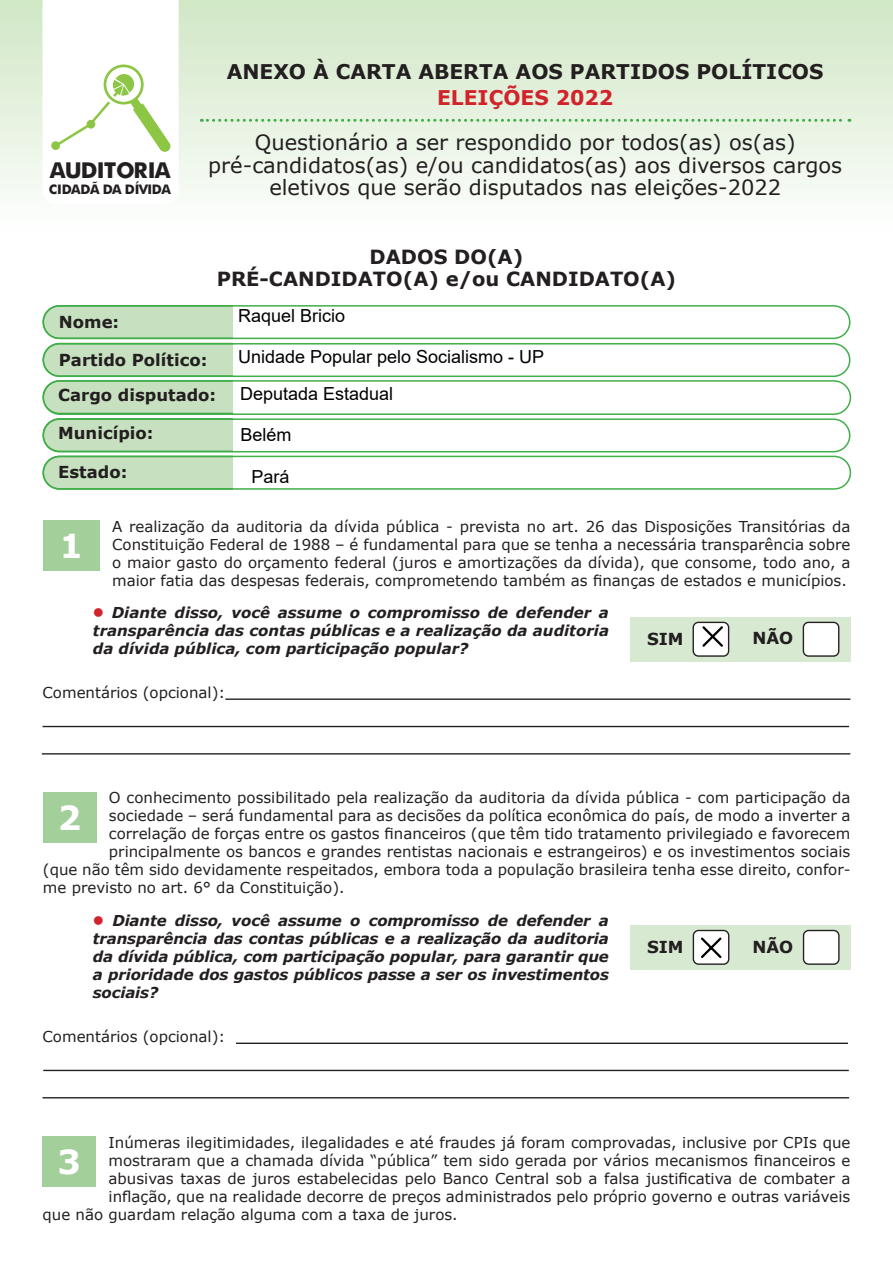
<style>
.page{position:relative;width:893px;height:1263px;background:#fff}
.page>*{position:absolute;margin:0;border:0;box-sizing:border-box;transform-origin:0 0}
.t1{font:700 33px "Verdana";color:#fff}
.t2{font:500 21.9px "Futura BT";letter-spacing:-.035em;color:#231f20}
.t3{font:21px/22.5px "Verdana";color:#231f20;text-align:center}
.t4{font:700 20.25px "Verdana";color:#231f20}
.t5{font:700 20.25px "Verdana";color:#d1232a}
.t6{font:700 19.5px/22.5px "Verdana";color:#231f20;text-align:center}
.t7{font:18px/36.3px "Arial";color:#000}
.t8{font:700 16.5px/35.7px "Verdana";color:#231f20}
.t9{font:15px/18px "Verdana";color:#231f20;text-align:justify}
.t10{font:italic 700 15px/18px "Verdana";letter-spacing:-.005em;color:#231f20;text-align:justify}
.t11{font:500 13.2px "Futura BT";letter-spacing:-.04em;color:#231f20}
.s1{color:#d1232a}
</style>
<div class="page">
<div style="left:43px;top:456px;width:763px;height:33px;background:#c7e0bf;border-radius:16px"></div>
<div style="left:43px;top:419px;width:763px;height:32px;background:#c7e0bf;border-radius:16px"></div>
<div style="left:43px;top:381px;width:763px;height:32px;background:#c7e0bf;border-radius:16px"></div>
<div style="left:43px;top:344px;width:763px;height:32px;background:#c7e0bf;border-radius:16px"></div>
<div style="left:43px;top:306px;width:763px;height:32px;background:#c7e0bf;border-radius:16px"></div>
<div style="left:234px;top:300px;width:625px;height:190px;background:#fff"></div>
<div style="left:0;top:0;width:893px;height:232px;background:linear-gradient(to bottom,#d0e7c5,#fdfefd)"></div>
<div style="left:43px;top:520px;width:56px;height:51px;background:#a3cf9a"></div>
<hr style="left:225px;top:698px;width:625px;height:2px;background:#231f20">
<hr style="left:43px;top:726px;width:806px;height:1px;background:#231f20">
<hr style="left:42px;top:753px;width:808px;height:1px;background:#231f20">
<hr style="left:236px;top:1042px;width:612px;height:2px;background:#231f20">
<hr style="left:43px;top:1070px;width:806px;height:1px;background:#231f20">
<hr style="left:43px;top:1097px;width:806px;height:1px;background:#231f20">
<div style="left:43px;top:792px;width:53px;height:50px;background:#a3cf9a"></div>
<svg style="left:43px;top:0;width:136px;height:204px"></svg>
<svg style="left:201px;top:119px;width:649px;height:3px;background:#aad9a9"></svg>
<div style="left:43px;top:1136px;width:53px;height:50px;background:#a3cf9a"></div>
<div style="left:43px;top:456px;width:808px;height:34px;border:2px solid #40ae49;border-radius:16px"></div>
<div style="left:43px;top:305px;width:807px;height:34px;border:2px solid #40ae49;border-radius:16px"></div>
<div style="left:43px;top:343px;width:807px;height:34px;border:2px solid #40ae49;border-radius:16px"></div>
<div style="left:43px;top:380px;width:808px;height:35px;border:2px solid #40ae49;border-radius:17px"></div>
<div style="left:43px;top:418px;width:807px;height:34px;border:2px solid #40ae49;border-radius:16px"></div>
<svg style="left:630px;top:617px;width:220px;height:44px"></svg>
<svg style="left:630px;top:925px;width:221px;height:44px"></svg>
<h2 class="t2" style="left:50px;top:157px;width:122px">AUDITORIA</h2>
<p class="t11" style="left:49px;top:182px;width:124px">CIDADÃ DA DÍVIDA</p>
<h3 class="t4" style="left:227px;top:58px;width:598px">ANEXO À CARTA ABERTA AOS PARTIDOS POLÍTICOS</h3>
<h3 class="t5" style="left:437px;top:83px;width:178px">ELEIÇÕES 2022</h3>
<h3 class="t3" style="left:208px;top:131px;width:635px">Questionário a ser respondido por todos(as) os(as) pré-candidatos(as) e/ou candidatos(as) aos diversos cargos eletivos que serão disputados nas eleições-2022</h3>
<h3 class="t6" style="left:217px;top:245px;width:461px">DADOS DO(A)<br>PRÉ-CANDIDATO(A) e/ou CANDIDATO(A)</h3>
<p class="t8" style="left:59px;top:304px;width:62px">Nome:</p>
<p class="t8" style="left:58px;top:341px;width:159px">Partido Político:<br>Cargo disputado:</p>
<p class="t8" style="left:58px;top:415px;width:97px">Município:</p>
<p class="t8" style="left:58px;top:454px;width:71px">Estado:</p>
<p class="t7" style="left:238px;top:297px;width:109px">Raquel Bricio</p>
<p class="t7" style="left:238px;top:339px;width:308px">Unidade Popular pelo Socialismo - UP<br>Deputada Estadual</p>
<p class="t7" style="left:241px;top:416px;width:53px">Belém</p>
<p class="t7" style="left:251px;top:458px;width:40px">Pará</p>
<h1 class="t1" style="left:60px;top:522px;width:25px">1</h1>
<p class="t9" style="left:112px;top:517px;width:740px">A realização da auditoria da dívida pública - prevista no art. 26 das Disposições Transitórias da Constituição Federal de 1988 – é fundamental para que se tenha a necessária transparência sobre o maior gasto do orçamento federal (juros e amortizações da dívida), que consome, todo ano, a maior fatia das despesas federais, comprometendo também as finanças de estados e municípios.</p>
<p class="t10" style="left:93px;top:603px;width:518px"><span class="s1">●</span> Diante disso, você assume o compromisso de defender a transparência das contas públicas e a realização da auditoria da dívida pública, com participação popular?</p>
<p class="t8" style="left:647px;top:620px;width:38px">SIM</p>
<p class="t8" style="left:752px;top:620px;width:42px">NÃO</p>
<p class="t9" style="left:43px;top:684px;width:184px">Comentários (opcional):</p>
<p class="t9" style="left:109px;top:789px;width:743px">O conhecimento possibilitado pela realização da auditoria da dívida pública - com participação da</p>
<p class="t9" style="left:109px;top:807px;width:743px">sociedade – será fundamental para as decisões da política econômica do país, de modo a inverter a</p>
<p class="t9" style="left:109px;top:825px;width:743px">correlação de forças entre os gastos financeiros (que têm tido tratamento privilegiado e favorecem</p>
<p class="t9" style="left:109px;top:843px;width:743px">principalmente os bancos e grandes rentistas nacionais e estrangeiros) e os investimentos sociais</p>
<p class="t9" style="left:43px;top:861px;width:809px">(que não têm sido devidamente respeitados, embora toda a população brasileira tenha esse direito, confor-</p>
<p class="t9" style="left:43px;top:879px;width:303px">me previsto no art. 6° da Constituição).</p>
<p class="t10" style="left:93px;top:912px;width:518px"><span class="s1">●</span> Diante disso, você assume o compromisso de defender a transparência das contas públicas e a realização da auditoria da dívida pública, com participação popular, para garantir que a prioridade dos gastos públicos passe a ser os investimentos sociais?</p>
<p class="t9" style="left:43px;top:1027px;width:184px">Comentários (opcional):</p>
<h1 class="t1" style="left:58px;top:794px;width:25px">2</h1>
<p class="t8" style="left:647px;top:929px;width:38px">SIM</p>
<p class="t8" style="left:752px;top:928px;width:42px">NÃO</p>
<p class="t9" style="left:109px;top:1133px;width:743px">Inúmeras ilegitimidades, ilegalidades e até fraudes já foram comprovadas, inclusive por CPIs que</p>
<p class="t9" style="left:109px;top:1151px;width:743px">mostraram que a chamada dívida “pública” tem sido gerada por vários mecanismos financeiros e</p>
<p class="t9" style="left:109px;top:1169px;width:743px">abusivas taxas de juros estabelecidas pelo Banco Central sob a falsa justificativa de combater a</p>
<p class="t9" style="left:109px;top:1187px;width:743px">inflação, que na realidade decorre de preços administrados pelo próprio governo e outras variáveis</p>
<p class="t9" style="left:43px;top:1205px;width:417px">que não guardam relação alguma com a taxa de juros.</p>
<h1 class="t1" style="left:57px;top:1138px;width:25px">3</h1>
</div>
